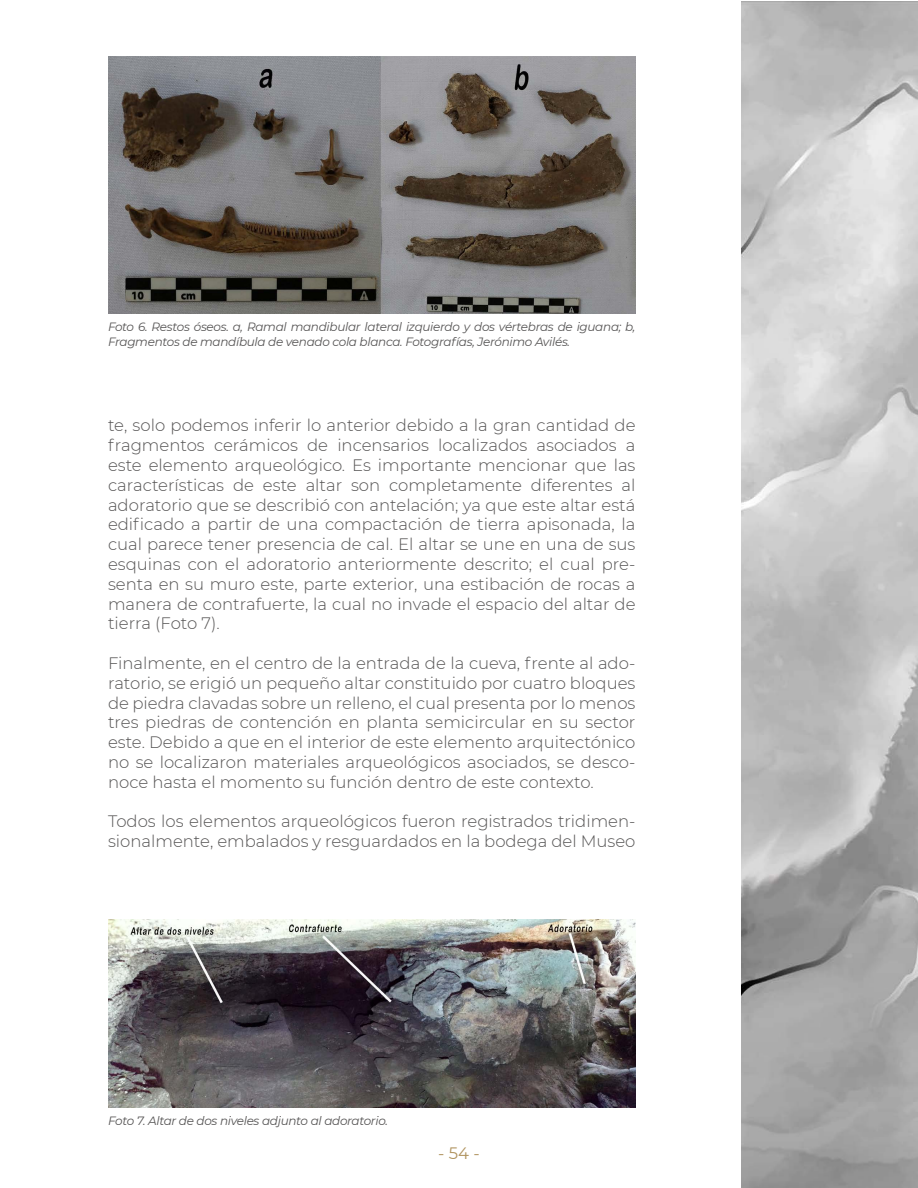
<style>
.page{position:relative;width:918px;height:1188px;background:#fff}
.page>*{position:absolute;margin:0;border:0;box-sizing:border-box;transform-origin:0 0}
.t1{font:16.5px/19.8px "Montserrat Light 2";color:#555454;text-align:justify}
.t2{font:300 16.5px "Montserrat";color:#555454}
.t3{font:16.5px "Montserrat";color:#b0935e}
.t4{font:italic 12px/14.4px "Montserrat";letter-spacing:-.025em;color:#555454}
</style>
<div class="page">
<img style="left:741px;top:1px;width:177px;height:1187px">
<img style="left:108px;top:56px;width:527px;height:257px">
<img style="left:108px;top:919px;width:528px;height:188px">
<p class="t4" style="left:108px;top:319px;width:529px">Foto 6. Restos óseos. a, Ramal mandibular lateral izquierdo y dos vértebras de iguana; b,<br>Fragmentos de mandíbula de venado cola blanca. Fotografías, Jerónimo Avilés.</p>
<p class="t1" style="left:108px;top:415px;width:529px">te, solo podemos inferir lo anterior debido a la gran cantidad de fragmentos cerámicos de incensarios localizados asociados a este elemento arqueológico. Es importante mencionar que las características de este altar son completamente diferentes al adoratorio que se describió con antelación; ya que este altar está</p>
<p class="t2" style="left:108px;top:513px;width:529px">edificado a partir de una compactación de tierra apisonada, la</p>
<p class="t1" style="left:108px;top:534px;width:529px">cual parece tener presencia de cal. El altar se une en una de sus esquinas con el adoratorio anteriormente descrito; el cual pre&shy;senta en su muro este, parte exterior, una estibación de rocas a manera de contrafuerte, la cual no invade el espacio del altar de tierra (Foto 7).</p>
<p class="t1" style="left:108px;top:653px;width:529px">Finalmente, en el centro de la entrada de la cueva, frente al ado&shy;ratorio, se erigió un pequeño altar constituido por cuatro bloques de piedra clavadas sobre un relleno, el cual presenta por lo menos tres piedras de contención en planta semicircular en su sector este. Debido a que en el interior de este elemento arquitectónico no se localizaron materiales arqueológicos asociados, se desco&shy;noce hasta el momento su función dentro de este contexto.</p>
<p class="t1" style="left:108px;top:811px;width:529px">Todos los elementos arqueológicos fueron registrados tridimen&shy;sionalmente, embalados y resguardados en la bodega del Museo</p>
<p class="t4" style="left:108px;top:1113px;width:281px">Foto 7. Altar de dos niveles adjunto al adoratorio.</p>
<p class="t3" style="left:438px;top:1142px;width:43px">- 54 -</p>
</div>
